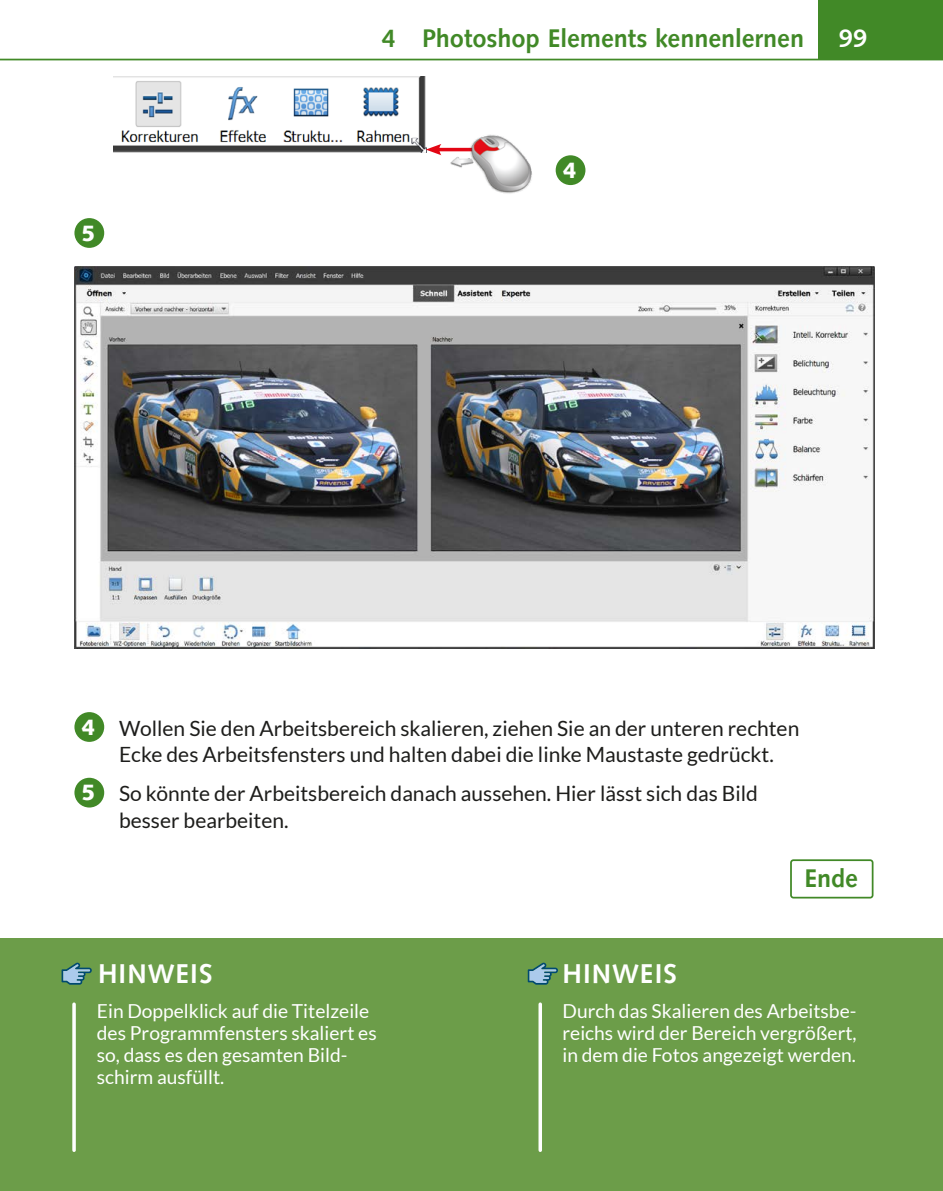
<style>
.page{position:relative;width:943px;height:1191px;background:#fff}
.page>*{position:absolute;margin:0;border:0;box-sizing:border-box;transform-origin:0 0}
.t1{font:500 28px "Saxony";letter-spacing:.04em;color:#fff}
.t2{font:500 26.25px "Saxony";color:#418927}
.t3{font:500 26.25px "Saxony";color:#fff}
.t4{font:800 22.75px "Saxony";color:#fff}
.t5{font:21px/26.2px "Lato";color:#1d1d1b;text-align:center}
.t6{font:19.25px/22.1px "Lato";color:#fff}
.s1{font-family:"Saxony";font-weight:800;font-size:22.75px;color:#fff}
</style>
<div class="page">
<div style="left:790px;top:859px;width:83px;height:39px;border:2px solid #418927;border-radius:2px"></div>
<div style="left:819px;top:0;width:124px;height:60px;background:#418927"></div>
<div style="left:0;top:938px;width:943px;height:253px;background:#6c9d49"></div>
<hr style="left:0;top:59px;width:943px;height:1px;background:#418927">
<img style="left:74px;top:266px;width:800px;height:382px">
<img style="left:114px;top:77px;width:312px;height:76px">
<div style="left:74px;top:712px;width:30px;height:30px;background:#418927;border-radius:50%"></div>
<div style="left:74px;top:777px;width:30px;height:30px;background:#418927;border-radius:50%"></div>
<svg style="left:72px;top:1004px;width:4px;height:146px"></svg>
<svg style="left:62px;top:962px;width:30px;height:22px"></svg>
<svg style="left:538px;top:1004px;width:4px;height:146px"></svg>
<svg style="left:527px;top:962px;width:31px;height:22px"></svg>
<hr style="left:436px;top:148px;width:62px;height:3px;background:#e30614">
<svg style="left:426px;top:144px;width:15px;height:11px"></svg>
<img style="left:449px;top:134px;width:83px;height:60px">
<div style="left:555px;top:155px;width:30px;height:30px;background:#418927;border-radius:50%"></div>
<div style="left:74px;top:218px;width:30px;height:30px;background:#418927;border-radius:50%"></div>
<p class="t2" style="left:381px;top:23px;width:424px">4 Photoshop Elements kennenlernen</p>
<p class="t3" style="left:838px;top:23px;width:30px">99</p>
<p class="t4" style="left:82px;top:220px;width:15px">5</p>
<p class="t4" style="left:562px;top:157px;width:15px">4</p>
<p class="t5" style="left:82px;top:715px;width:719px"><span class="s1">4</span> Wollen Sie den Arbeitsbereich skalieren, ziehen Sie an der unteren rechten<br>Ecke des Arbeitsfensters und halten dabei die linke Maustaste gedrückt.</p>
<p class="t5" style="left:119px;top:780px;width:640px;text-align:left;text-indent:-38px"><span class="s1">5</span> So könnte der Arbeitsbereich danach aussehen. Hier lässt sich das Bild besser bearbeiten.</p>
<p class="t2" style="left:804px;top:863px;width:55px">Ende</p>
<h1 class="t1" style="left:98px;top:957px;width:116px">HINWEIS</h1>
<h1 class="t1" style="left:562px;top:957px;width:116px">HINWEIS</h1>
<p class="t6" style="left:97px;top:999px;width:281px">Ein Doppelklick auf die Titelzeile des Programmfensters skaliert es so, dass es den gesamten Bild&shy;schirm ausfüllt.</p>
<p class="t6" style="left:562px;top:999px;width:296px;text-align:justify">Durch das Skalieren des Arbeitsbe&shy;reichs wird der Bereich vergrößert, in dem die Fotos angezeigt werden.</p>
</div>
